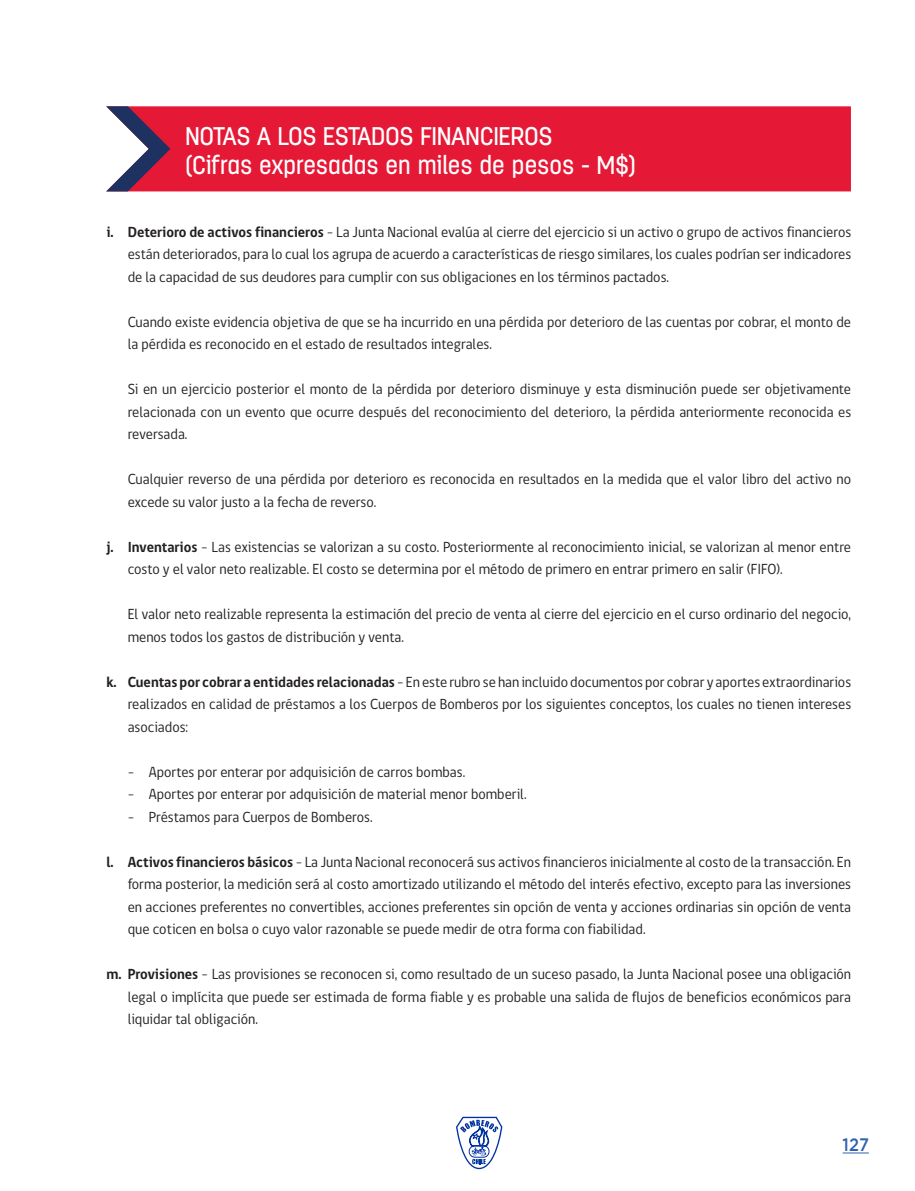
<style>
.page{position:relative;width:915px;height:1191px;background:#fff}
.page>*{position:absolute;margin:0;border:0;box-sizing:border-box;transform-origin:0 0}
.t1{font:500 25.5px "Antartida";letter-spacing:.01em;color:#fff;scale:.9 1}
.t2{font:500 18px "Gotham";color:#2e62ae;scale:.9 1}
.t3{font:15px/22.5px "gob CL";color:#231f20;text-align:justify;scale:.95 1}
.s1{font-weight:700}
</style>
<div class="page">
<div style="left:170px;top:106px;width:680px;height:85px;background:#e51836"></div>
<svg style="left:106px;top:106px;width:64px;height:85px"></svg>
<svg style="left:842px;top:1152px;width:26px;height:1px"></svg>
<svg style="left:456px;top:1116px;width:47px;height:53px"></svg>
<p class="t1" style="left:185px;top:122px;width:409px">NOTAS A LOS ESTADOS FINANCIEROS</p>
<p class="t1" style="left:185px;top:150px;width:501px">(Cifras expresadas en miles de pesos - M$)</p>
<p class="t3" style="left:128px;top:221px;width:762px;text-indent:-21px"><span class="s1">i. Deterioro de activos financieros</span> - La Junta Nacional evalúa al cierre del ejercicio si un activo o grupo de activos financieros están deteriorados, para lo cual los agrupa de acuerdo a características de riesgo similares, los cuales podrían ser indicadores de la capacidad de sus deudores para cumplir con sus obligaciones en los términos pactados.</p>
<p class="t3" style="left:128px;top:311px;width:762px">Cuando existe evidencia objetiva de que se ha incurrido en una pérdida por deterioro de las cuentas por cobrar, el monto de la pérdida es reconocido en el estado de resultados integrales.</p>
<p class="t3" style="left:128px;top:378px;width:762px">Si en un ejercicio posterior el monto de la pérdida por deterioro disminuye y esta disminución puede ser objetivamente relacionada con un evento que ocurre después del reconocimiento del deterioro, la pérdida anteriormente reconocida es reversada.</p>
<p class="t3" style="left:128px;top:468px;width:762px">Cualquier reverso de una pérdida por deterioro es reconocida en resultados en la medida que el valor libro del activo no excede su valor justo a la fecha de reverso.</p>
<p class="t3" style="left:128px;top:536px;width:762px;text-indent:-21px"><span class="s1">j. Inventarios</span> - Las existencias se valorizan a su costo. Posteriormente al reconocimiento inicial, se valorizan al menor entre costo y el valor neto realizable. El costo se determina por el método de primero en entrar primero en salir (FIFO).</p>
<p class="t3" style="left:128px;top:603px;width:762px">El valor neto realizable representa la estimación del precio de venta al cierre del ejercicio en el curso ordinario del negocio, menos todos los gastos de distribución y venta.</p>
<p class="t3" style="left:128px;top:671px;width:762px;text-indent:-21px"><span class="s1">k. Cuentas por cobrar a entidades relacionadas</span> - En este rubro se han incluido documentos por cobrar y aportes extraordinarios realizados en calidad de préstamos a los Cuerpos de Bomberos por los siguientes conceptos, los cuales no tienen intereses asociados:</p>
<p class="t3" style="left:128px;top:761px;width:357px">- Aportes por enterar por adquisición de carros bombas.</p>
<p class="t3" style="left:128px;top:783px;width:421px">- Aportes por enterar por adquisición de material menor bomberil.</p>
<p class="t3" style="left:128px;top:806px;width:259px">- Préstamos para Cuerpos de Bomberos.</p>
<p class="t3" style="left:128px;top:851px;width:762px;text-indent:-21px"><span class="s1">l. Activos financieros básicos</span> - La Junta Nacional reconocerá sus activos financieros inicialmente al costo de la transacción. En forma posterior, la medición será al costo amortizado utilizando el método del interés efectivo, excepto para las inversiones en acciones preferentes no convertibles, acciones preferentes sin opción de venta y acciones ordinarias sin opción de venta que coticen en bolsa o cuyo valor razonable se puede medir de otra forma con fiabilidad.</p>
<p class="t3" style="left:128px;top:963px;width:762px;text-indent:-21px"><span class="s1">m. Provisiones</span> - Las provisiones se reconocen si, como resultado de un suceso pasado, la Junta Nacional posee una obligación legal o implícita que puede ser estimada de forma fiable y es probable una salida de flujos de beneficios económicos para liquidar tal obligación.</p>
<p class="t2" style="left:842px;top:1134px;width:31px">127</p>
</div>
